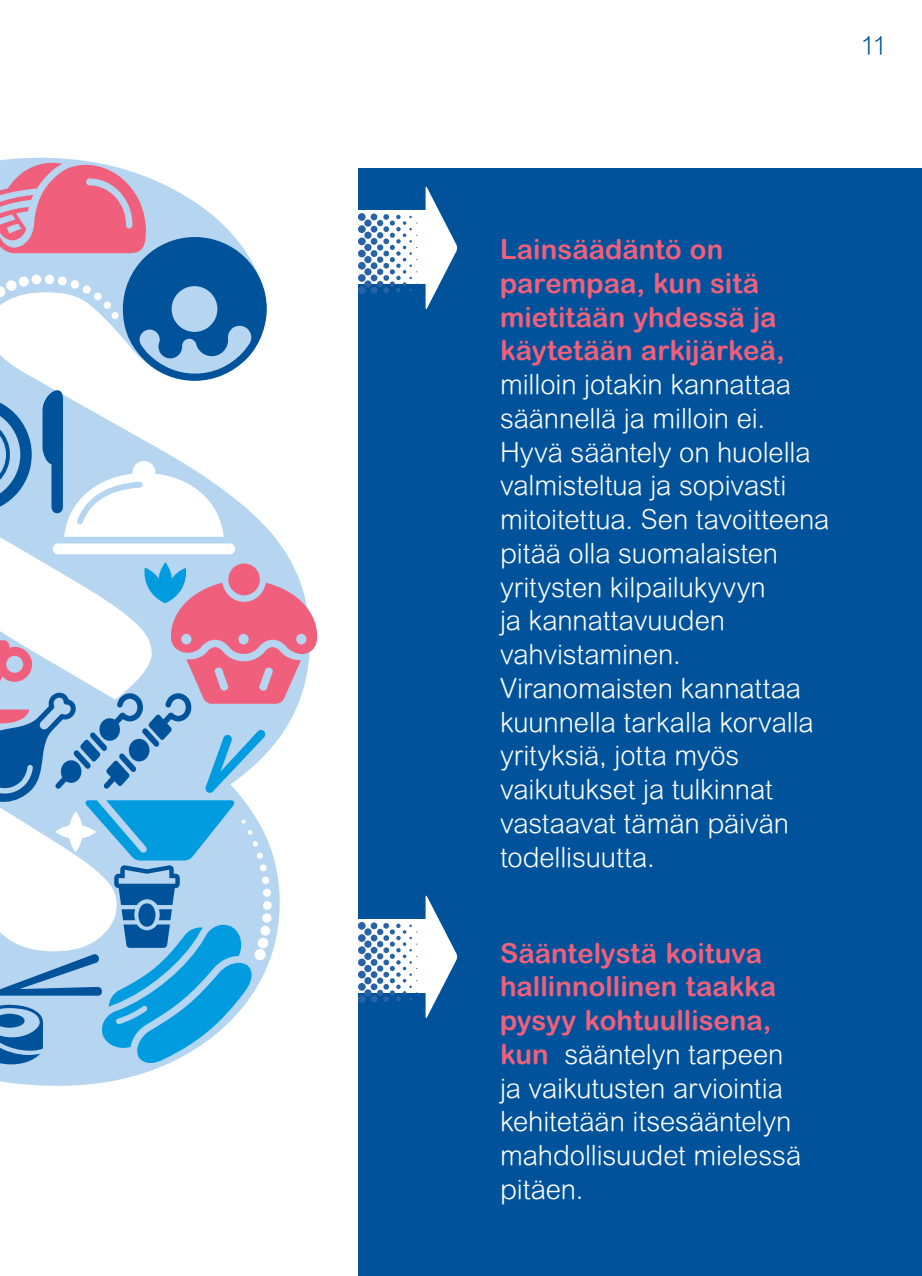
<style>
.page{position:relative;width:922px;height:1276px;background:#fff}
.page>*{position:absolute;margin:0;border:0;box-sizing:border-box;transform-origin:0 0}
.t1{font:300 27.5px/33.8px "Arial Rounded MT Pro";letter-spacing:-.005em;color:#fff}
.t2{font:700 27.5px/33.8px "Arial Rounded MT Pro";color:#f0607c}
.t3{font:300 25px "Arial Rounded MT Pro";color:#00539b}
.s1{font-weight:700;color:#f0607c}
</style>
<div class="page">
<div style="left:358px;top:168px;width:563px;height:1108px;background:#00539b"></div>
<svg style="left:0;top:158px;width:292px;height:927px"></svg>
<svg style="left:0;top:163px;width:267px;height:391px"></svg>
<div style="left:6px;top:280px;width:11px;height:11px;background:#fff;border-radius:50%"></div>
<div style="left:19px;top:276px;width:10px;height:10px;background:#fff;border-radius:50%"></div>
<div style="left:32px;top:275px;width:9px;height:9px;background:#fff;border-radius:50%"></div>
<div style="left:45px;top:275px;width:9px;height:9px;background:#fff;border-radius:50%"></div>
<div style="left:58px;top:276px;width:9px;height:9px;background:#fff;border-radius:50%"></div>
<div style="left:70px;top:280px;width:9px;height:9px;background:#fff;border-radius:50%"></div>
<div style="left:83px;top:285px;width:8px;height:9px;background:#fff;border-radius:50%"></div>
<div style="left:94px;top:292px;width:8px;height:8px;background:#fff;border-radius:50%"></div>
<div style="left:104px;top:301px;width:7px;height:8px;background:#fff;border-radius:50%"></div>
<div style="left:112px;top:312px;width:7px;height:7px;background:#fff;border-radius:50%"></div>
<svg style="left:0;top:563px;width:317px;height:501px"></svg>
<div style="left:260px;top:864px;width:6px;height:7px;background:#fff;border-radius:50%"></div>
<div style="left:262px;top:876px;width:7px;height:8px;background:#fff;border-radius:50%"></div>
<div style="left:263px;top:889px;width:8px;height:8px;background:#fff;border-radius:50%"></div>
<div style="left:263px;top:901px;width:8px;height:8px;background:#fff;border-radius:50%"></div>
<div style="left:262px;top:913px;width:9px;height:9px;background:#fff;border-radius:50%"></div>
<div style="left:260px;top:925px;width:10px;height:10px;background:#fff;border-radius:50%"></div>
<div style="left:258px;top:937px;width:10px;height:11px;background:#fff;border-radius:50%"></div>
<div style="left:254px;top:949px;width:12px;height:11px;background:#fff;border-radius:50%"></div>
<svg style="left:425px;top:186px;width:33px;height:124px"></svg>
<div style="left:296px;top:211px;width:134px;height:73px;background:#fff"></div>
<div style="left:358px;top:286px;width:7px;height:8px;background:#2962a5;border-radius:50%"></div>
<div style="left:358px;top:274px;width:7px;height:8px;background:#2962a5;border-radius:50%"></div>
<div style="left:358px;top:262px;width:7px;height:8px;background:#2962a5;border-radius:50%"></div>
<div style="left:358px;top:250px;width:7px;height:7px;background:#2962a5;border-radius:50%"></div>
<div style="left:358px;top:237px;width:7px;height:8px;background:#2962a5;border-radius:50%"></div>
<div style="left:358px;top:225px;width:7px;height:8px;background:#2962a5;border-radius:50%"></div>
<div style="left:358px;top:213px;width:7px;height:8px;background:#2962a5;border-radius:50%"></div>
<div style="left:364px;top:219px;width:7px;height:8px;background:#2962a5;border-radius:50%"></div>
<div style="left:364px;top:232px;width:7px;height:7px;background:#2962a5;border-radius:50%"></div>
<div style="left:364px;top:244px;width:7px;height:7px;background:#2962a5;border-radius:50%"></div>
<div style="left:364px;top:280px;width:7px;height:8px;background:#2962a5;border-radius:50%"></div>
<div style="left:364px;top:256px;width:7px;height:7px;background:#2962a5;border-radius:50%"></div>
<div style="left:364px;top:268px;width:7px;height:7px;background:#2962a5;border-radius:50%"></div>
<div style="left:370px;top:262px;width:7px;height:7px;background:#2962a5;border-radius:50%"></div>
<div style="left:370px;top:274px;width:7px;height:7px;background:#2962a5;border-radius:50%"></div>
<div style="left:370px;top:250px;width:7px;height:7px;background:#2962a5;border-radius:50%"></div>
<div style="left:370px;top:287px;width:7px;height:6px;background:#2962a5;border-radius:50%"></div>
<div style="left:370px;top:238px;width:7px;height:7px;background:#2962a5;border-radius:50%"></div>
<div style="left:370px;top:226px;width:7px;height:7px;background:#2962a5;border-radius:50%"></div>
<div style="left:370px;top:213px;width:7px;height:7px;background:#2962a5;border-radius:50%"></div>
<svg style="left:377px;top:214px;width:40px;height:79px"></svg>
<svg style="left:425px;top:895px;width:33px;height:123px"></svg>
<div style="left:296px;top:919px;width:134px;height:73px;background:#fff"></div>
<div style="left:358px;top:995px;width:7px;height:8px;background:#2962a5;border-radius:50%"></div>
<div style="left:358px;top:983px;width:7px;height:7px;background:#2962a5;border-radius:50%"></div>
<div style="left:358px;top:970px;width:7px;height:8px;background:#2962a5;border-radius:50%"></div>
<div style="left:358px;top:958px;width:7px;height:8px;background:#2962a5;border-radius:50%"></div>
<div style="left:358px;top:946px;width:7px;height:8px;background:#2962a5;border-radius:50%"></div>
<div style="left:358px;top:934px;width:7px;height:8px;background:#2962a5;border-radius:50%"></div>
<div style="left:358px;top:922px;width:7px;height:7px;background:#2962a5;border-radius:50%"></div>
<div style="left:364px;top:928px;width:7px;height:7px;background:#2962a5;border-radius:50%"></div>
<div style="left:364px;top:940px;width:7px;height:7px;background:#2962a5;border-radius:50%"></div>
<div style="left:364px;top:952px;width:7px;height:8px;background:#2962a5;border-radius:50%"></div>
<div style="left:364px;top:989px;width:7px;height:7px;background:#2962a5;border-radius:50%"></div>
<div style="left:364px;top:965px;width:7px;height:7px;background:#2962a5;border-radius:50%"></div>
<div style="left:364px;top:977px;width:7px;height:7px;background:#2962a5;border-radius:50%"></div>
<div style="left:370px;top:971px;width:7px;height:7px;background:#2962a5;border-radius:50%"></div>
<div style="left:370px;top:983px;width:7px;height:7px;background:#2962a5;border-radius:50%"></div>
<div style="left:370px;top:959px;width:7px;height:7px;background:#2962a5;border-radius:50%"></div>
<div style="left:370px;top:995px;width:7px;height:7px;background:#2962a5;border-radius:50%"></div>
<div style="left:370px;top:947px;width:7px;height:6px;background:#2962a5;border-radius:50%"></div>
<svg style="left:370px;top:934px;width:7px;height:7px"></svg>
<div style="left:370px;top:922px;width:7px;height:7px;background:#2962a5;border-radius:50%"></div>
<svg style="left:377px;top:923px;width:40px;height:79px"></svg>
<p class="t3" style="left:860px;top:31px;width:27px">11</p>
<p class="t2" style="left:500px;top:233px;width:286px">Lainsäädäntö on parempaa, kun sitä mietitään yhdessä ja käytetään arkijärkeä,</p>
<p class="t1" style="left:500px;top:369px;width:331px">milloin jotakin kannattaa säännellä ja milloin ei.<br>Hyvä sääntely on huolella valmisteltua ja sopivasti mitoitettua. Sen tavoitteena pitää olla suomalaisten yritysten kilpailukyvyn<br>ja kannattavuuden vahvistaminen.<br>Viranomaisten kannattaa kuunnella tarkalla korvalla yrityksiä, jotta myös vaikutukset ja tulkinnat vastaavat tämän päivän todellisuutta.</p>
<p class="t1" style="left:500px;top:937px;width:302px"><span class="s1">Sääntelystä koituva hallinnollinen taakka pysyy kohtuullisena, kun</span> sääntelyn tarpeen ja vaikutusten arviointia kehitetään itsesääntelyn mahdollisuudet mielessä pitäen.</p>
</div>
